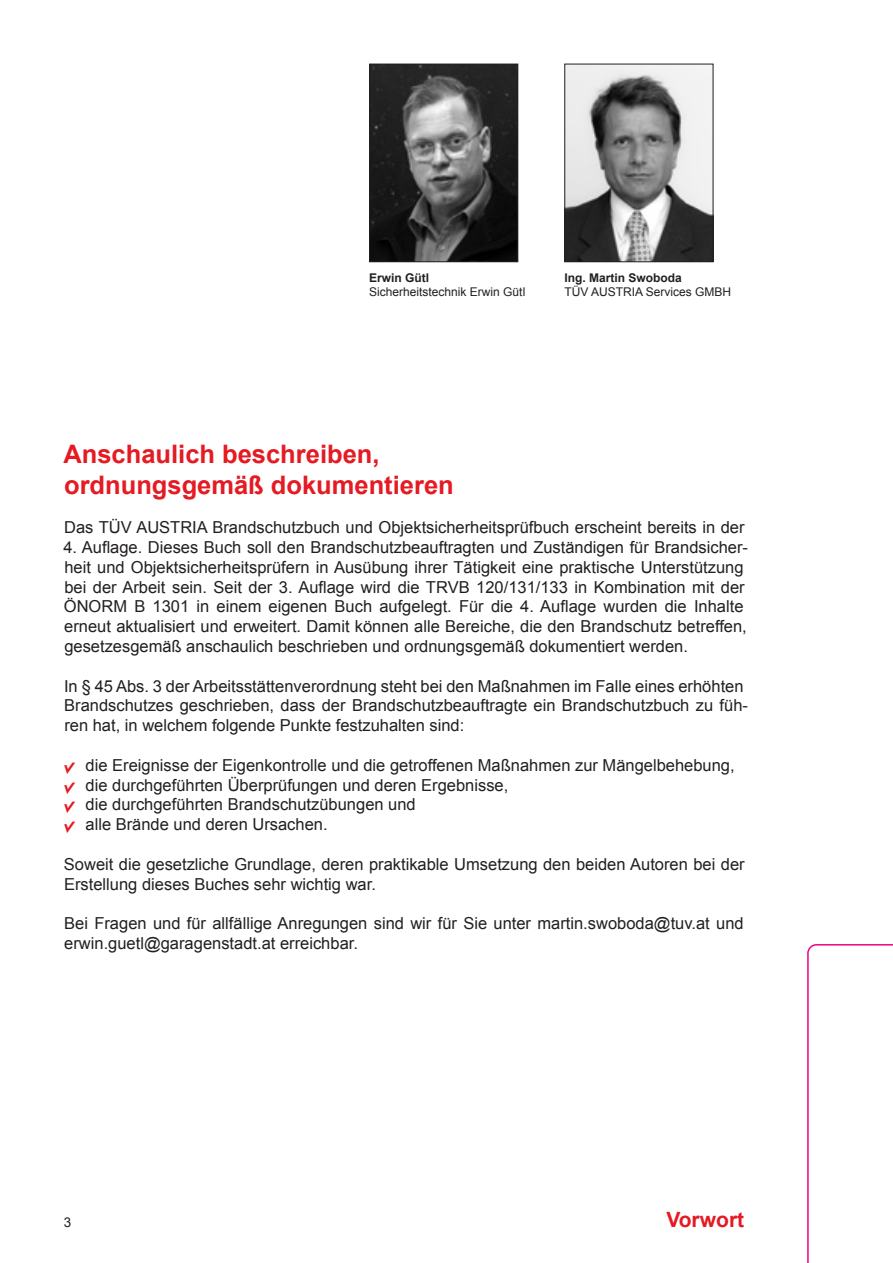
<style>
.page{position:relative;width:893px;height:1263px;background:#fff}
.page>*{position:absolute;margin:0;border:0;box-sizing:border-box;transform-origin:0 0}
.t1{font:700 25.5px/30.6px "Arial";color:#e51a23}
.t2{font:700 21px "Arial";color:#e51a23}
.t3{font:16.5px/19.8px "Arial";color:#231f20}
.t4{font:13.5px "Arial";color:#231f20}
.t5{font:12px "Arial";color:#231f20}
.t6{font:700 12px "Arial";color:#231f20}
.s1{font-family:"TUEV";font-size:10.5px;color:#e51a23}
</style>
<div class="page">
<svg style="left:807px;top:944px;width:86px;height:319px"></svg>
<img style="left:566px;top:66px;width:145px;height:194px">
<div style="left:564px;top:64px;width:149px;height:198px;border:1px solid #231f20"></div>
<img style="left:371px;top:66px;width:145px;height:194px">
<div style="left:369px;top:64px;width:149px;height:198px;border:1px solid #231f20"></div>
<p class="t6" style="left:369px;top:269px;width:62px">Erwin Gütl</p>
<p class="t5" style="left:369px;top:284px;width:158px">Sicherheitstechnik Erwin Gütl</p>
<p class="t6" style="left:564px;top:269px;width:119px">Ing. Martin Swoboda</p>
<p class="t5" style="left:564px;top:284px;width:168px">TÜV AUSTRIA Services GMBH</p>
<h1 class="t1" style="left:63px;top:440px;width:392px">Anschaulich beschreiben, ordnungsgemäß dokumentieren</h1>
<p class="t3" style="left:64px;top:518px;width:682px">Das TÜV AUSTRIA Brandschutzbuch und Objektsicherheitsprüfbuch erscheint bereits in der</p>
<p class="t3" style="left:63px;top:537px;width:686px">4. Auflage. Dieses Buch soll den Brandschutzbeauftragten und Zuständigen für Brandsicher&shy;heit und Objektsicherheitsprüfern in Ausübung ihrer Tätigkeit eine praktische Unterstützung bei der Arbeit sein. Seit der 3. Auflage wird die TRVB 120/131/133 in Kombination mit der ÖNORM B 1301 in einem eigenen Buch aufgelegt. Für die 4. Auflage wurden die Inhalte erneut aktualisiert und erweitert. Damit können alle Bereiche, die den Brandschutz betreffen, gesetzesgemäß anschaulich beschrieben und ordnungsgemäß dokumentiert werden.</p>
<p class="t3" style="left:64px;top:676px;width:685px">In § 45 Abs. 3 der Arbeitsstättenverordnung steht bei den Maßnahmen im Falle eines erhöhten<br>Brandschutzes geschrieben, dass der Brandschutzbeauftragte ein Brandschutzbuch zu füh&shy;ren hat, in welchem folgende Punkte festzuhalten sind:</p>
<p class="t3" style="left:64px;top:755px;width:672px"><span class="s1">•</span> die Ereignisse der Eigenkontrolle und die getroffenen Maßnahmen zur Mängelbehebung,</p>
<p class="t3" style="left:64px;top:775px;width:446px"><span class="s1">•</span> die durchgeführten Überprüfungen und deren Ergebnisse,</p>
<p class="t3" style="left:64px;top:795px;width:353px"><span class="s1">•</span> die durchgeführten Brandschutzübungen und</p>
<p class="t3" style="left:64px;top:815px;width:265px"><span class="s1">•</span> alle Brände und deren Ursachen.</p>
<p class="t3" style="left:64px;top:854px;width:682px">Soweit die gesetzliche Grundlage, deren praktikable Umsetzung den beiden Autoren bei der<br>Erstellung dieses Buches sehr wichtig war.</p>
<p class="t3" style="left:64px;top:914px;width:681px">Bei Fragen und für allfällige Anregungen sind wir für Sie unter martin.swoboda@tuv.at und erwin.guetl@garagenstadt.at erreichbar.</p>
<p class="t4" style="left:64px;top:1213px;width:9px">3</p>
<p class="t2" style="left:666px;top:1206px;width:79px">Vorwort</p>
</div>
